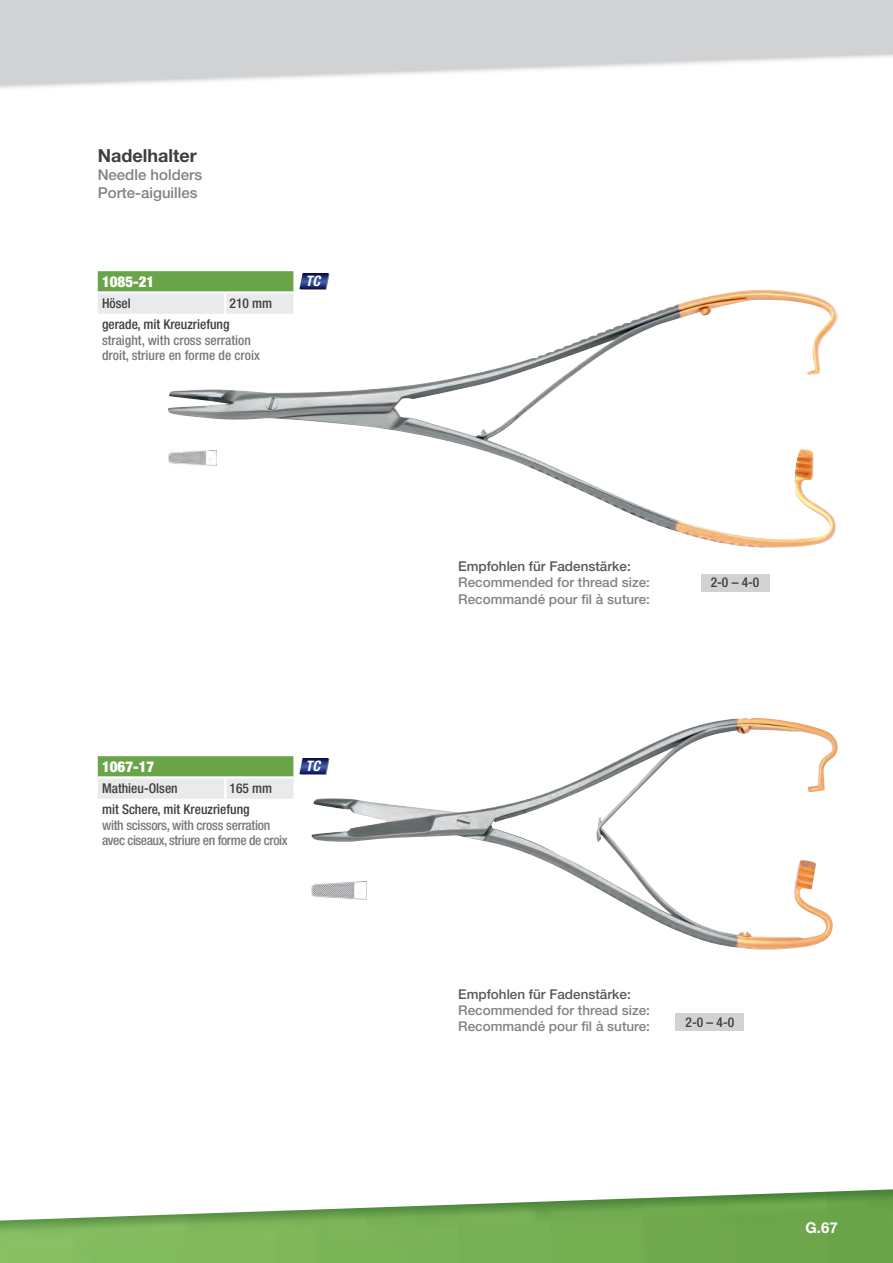
<style>
.page{position:relative;width:893px;height:1263px;background:#fff}
.page>*{position:absolute;margin:0;border:0;box-sizing:border-box;transform-origin:0 0}
.t1{font:700 18px "Helvetica Neue LT Std";color:#3e3e3f}
.t2{font:500 15px/18px "Helvetica Neue LT Std";color:#808285}
.t3{font:900 condensed 15px "Helvetica Neue LT Std";color:#fff}
.t4{font:700 15px "Helvetica Neue LT Std";color:#fff}
.t5{font:italic 700 condensed 14.4px "Helvetica Neue LT Std";color:#fff}
.t6{font:500 13.5px/16.2px "Helvetica Neue LT Std";color:#808285}
.t7{font:500 condensed 13.5px/20.9px "Helvetica Neue LT Std";color:#3e3e3f}
.t8{font:500 condensed 13.5px/15.3px "Helvetica Neue LT Std";letter-spacing:-.02em;color:#76787b}
.t9{font:500 condensed 13.5px/15.3px "Helvetica Neue LT Std";color:#76787b}
.t10{font:500 13.5px "Helvetica Neue LT Std";color:#57585a}
</style>
<div class="page">
<img style="left:0;top:1189px;width:893px;height:74px">
<svg style="left:0;top:0;width:893px;height:85px;fill:#d1d2d4"></svg>
<img style="left:168px;top:290px;width:597px;height:257px">
<img style="left:313px;top:718px;width:439px;height:114px">
<svg style="left:98px;top:271px;width:195px;height:43px;background:#aac79a"></svg>
<hr style="left:224px;top:294px;width:2px;height:20px;background:#fff">
<hr style="left:98px;top:291px;width:127px;height:3px;background:#fff">
<hr style="left:225px;top:291px;width:68px;height:3px;background:#fff">
<svg style="left:299px;top:273px;width:31px;height:17px"></svg>
<svg style="left:98px;top:756px;width:195px;height:43px;background:#abc89c"></svg>
<hr style="left:224px;top:778px;width:2px;height:21px;background:#fff">
<hr style="left:98px;top:776px;width:127px;height:2px;background:#fff">
<hr style="left:225px;top:776px;width:68px;height:2px;background:#fff">
<svg style="left:299px;top:758px;width:31px;height:17px"></svg>
<div style="left:676px;top:1014px;width:68px;height:17px;background:#d1d2d4"></div>
<div style="left:701px;top:574px;width:68px;height:17px;background:#d1d2d4"></div>
<img style="left:169px;top:450px;width:47px;height:15px">
<img style="left:311px;top:881px;width:56px;height:18px">
<h1 class="t1" style="left:98px;top:144px;width:100px">Nadelhalter</h1>
<p class="t2" style="left:98px;top:165px;width:106px">Needle holders<br>Porte-aiguilles</p>
<p class="t3" style="left:102px;top:273px;width:54px">1085-21</p>
<p class="t7" style="left:102px;top:293px;width:30px">Hösel</p>
<p class="t7" style="left:230px;top:293px;width:44px">210 mm</p>
<p class="t7" style="left:102px;top:314px;width:129px">gerade, mit Kreuzriefung</p>
<p class="t9" style="left:102px;top:332px;width:159px">straight, with cross serration droit, striure en forme de croix</p>
<p class="t5" style="left:305px;top:272px;width:16px">TC</p>
<p class="t3" style="left:102px;top:758px;width:54px">1067-17</p>
<p class="t7" style="left:102px;top:778px;width:77px">Mathieu-Olsen</p>
<p class="t7" style="left:102px;top:778px;width:172px;text-indent:128px">165 mm mit Schere, mit Kreuzriefung</p>
<p class="t8" style="left:102px;top:817px;width:187px">with scissors, with cross serration avec ciseaux, striure en forme de croix</p>
<p class="t5" style="left:305px;top:757px;width:16px">TC</p>
<p class="t10" style="left:458px;top:558px;width:174px">Empfohlen für Fadenstärke:</p>
<p class="t6" style="left:458px;top:574px;width:193px">Recommended for thread size:<br>Recommandé pour fil à suture:</p>
<p class="t7" style="left:711px;top:572px;width:50px">2-0 – 4-0</p>
<p class="t10" style="left:458px;top:986px;width:174px">Empfohlen für Fadenstärke:</p>
<p class="t6" style="left:458px;top:1002px;width:193px">Recommended for thread size:<br>Recommandé pour fil à suture:</p>
<p class="t7" style="left:686px;top:1012px;width:50px">2-0 – 4-0</p>
<p class="t4" style="left:805px;top:1219px;width:34px">G.67</p>
</div>
